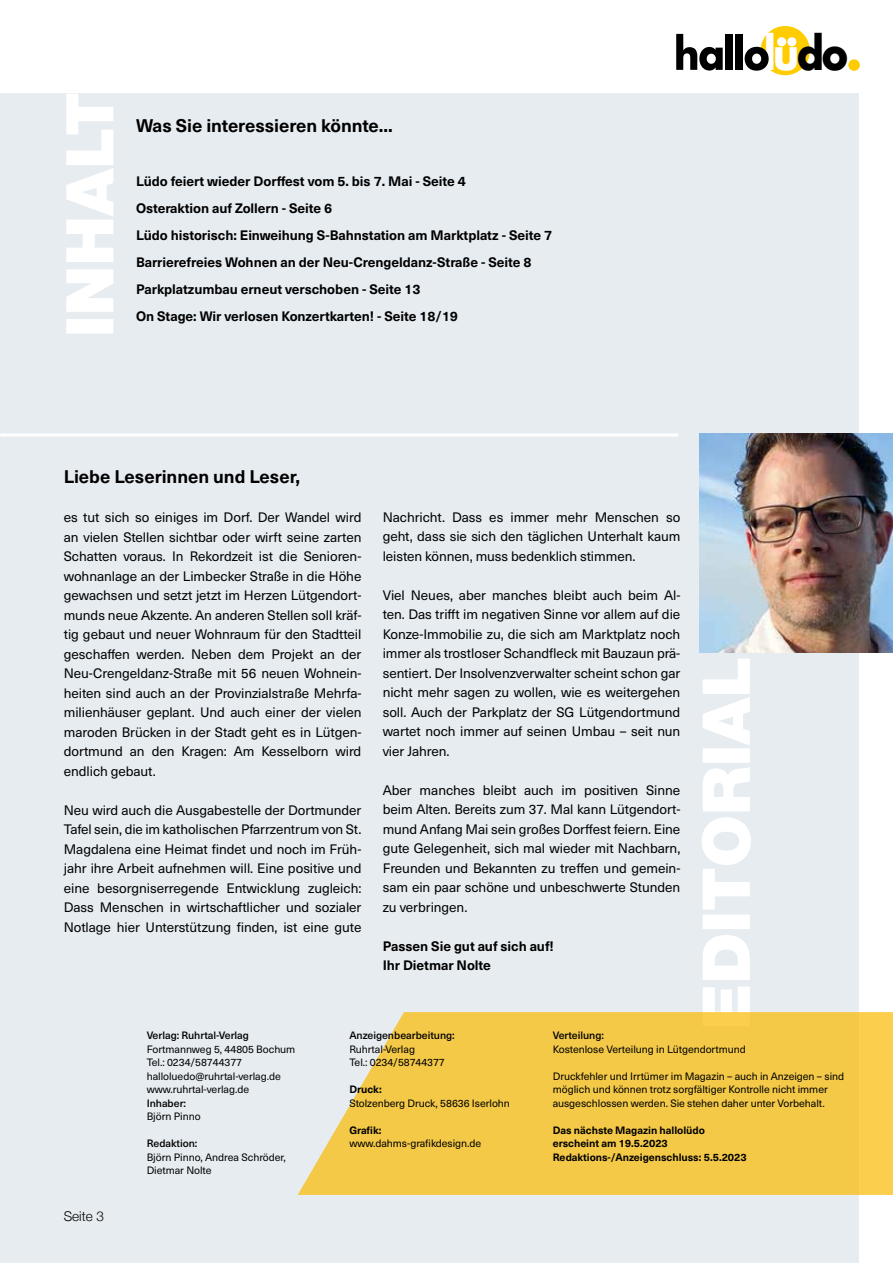
<style>
.page{position:relative;width:893px;height:1263px;background:#fff}
.page>*{position:absolute;margin:0;border:0;box-sizing:border-box;transform-origin:0 0}
.t1{font:700 51px "Futura PT";color:#fff;scale:.89 1}
.t2{font:700 18px "Neue Haas Unica W1 G";letter-spacing:-.005em;color:#000}
.t3{font:13.5px/19.5px "Neue Haas Unica W1 G";letter-spacing:-.005em;color:#000;text-align:justify}
.t4{font:700 13.5px/27px "Neue Haas Unica W1 G";letter-spacing:-.005em;color:#000}
.t5{font:300 13.5px "Helvetica Neue";color:#000}
.t6{font:10.5px/13.5px "Neue Haas Unica W1 G";letter-spacing:-.005em;color:#000}
.t7{font:700 10.5px/13.5px "Neue Haas Unica W1 G";letter-spacing:-.005em;color:#000}
.t8{font:500 10.5px "Neue Haas Unica W1 G";letter-spacing:-.005em;color:#000}
.s1{color:#000}
</style>
<div class="page">
<div style="left:0;top:94px;width:859px;height:1169px;background:#e7ecf0"></div>
<svg style="left:702px;top:658px;width:49px;height:354px"></svg>
<img style="left:699px;top:433px;width:194px;height:219px">
<hr style="left:0;top:433px;width:678px;height:3px;background:#fff">
<svg style="left:298px;top:1012px;width:595px;height:183px;background:#f3cc57"></svg>
<div style="left:848px;top:59px;width:12px;height:12px;background:#fc0;border-radius:50%"></div>
<div style="left:761px;top:26px;width:49px;height:49px;background:#fc0;border-radius:50%"></div>
<svg style="left:676px;top:34px;width:47px;height:37px"></svg>
<div style="left:725px;top:34px;width:8px;height:36px;background:#000"></div>
<div style="left:735px;top:34px;width:7px;height:36px;background:#000"></div>
<svg style="left:745px;top:47px;width:24px;height:24px"></svg>
<div style="left:777px;top:37px;width:9px;height:9px;background:#fff;border-radius:50%"></div>
<div style="left:787px;top:37px;width:9px;height:9px;background:#fff;border-radius:50%"></div>
<svg style="left:66px;top:94px;width:47px;height:240px"></svg>
<h2 class="t2" style="left:136px;top:112px;width:258px">Was Sie interessieren könnte...</h2>
<p class="t4" style="left:136px;top:167px;width:418px">Lüdo feiert wieder Dorffest vom 5. bis 7. Mai - Seite 4<br>Osteraktion auf Zollern - Seite 6<br>Lüdo historisch: Einweihung S-Bahnstation am Marktplatz - Seite 7<br>Barrierefreies Wohnen an der Neu-Crengeldanz-Straße - Seite 8<br>Parkplatzumbau erneut verschoben - Seite 13<br>On Stage: Wir verlosen Konzertkarten! - Seite 18/19</p>
<h2 class="t2" style="left:64px;top:463px;width:238px">Liebe Leserinnen und Leser,</h2>
<p class="t3" style="left:64px;top:507px;width:299px">es tut sich so einiges im Dorf. Der Wandel wird an vielen Stellen sichtbar oder wirft seine zarten Schatten voraus. In Rekordzeit ist die Senioren&shy;wohnanlage an der Limbecker Straße in die Höhe gewachsen und setzt jetzt im Herzen Lütgendort&shy;munds neue Akzente. An anderen Stellen soll kräf&shy;tig gebaut und neuer Wohnraum für den Stadtteil geschaffen werden. Neben dem Projekt an der Neu-Crengeldanz-Straße mit 56 neuen Wohnein&shy;heiten sind auch an der Provinzialstraße Mehrfa&shy;milienhäuser geplant. Und auch einer der vielen maroden Brücken in der Stadt geht es in Lütgen&shy;dortmund an den Kragen: Am Kesselborn wird endlich gebaut.</p>
<p class="t3" style="left:64px;top:799px;width:299px">Neu wird auch die Ausgabestelle der Dortmunder Tafel sein, die im katholischen Pfarrzentrum von St.<br>Magdalena eine Heimat findet und noch im Früh&shy;jahr ihre Arbeit aufnehmen will. Eine positive und eine besorgniserregende Entwicklung zugleich:<br>Dass Menschen in wirtschaftlicher und sozialer Notlage hier Unterstützung finden, ist eine gute</p>
<p class="t3" style="left:383px;top:507px;width:299px">Nachricht. Dass es immer mehr Menschen so geht, dass sie sich den täglichen Unterhalt kaum leisten können, muss bedenklich stimmen.</p>
<p class="t3" style="left:383px;top:585px;width:299px">Viel Neues, aber manches bleibt auch beim Al&shy;ten. Das trifft im negativen Sinne vor allem auf die Konze-Immobilie zu, die sich am Marktplatz noch immer als trostloser Schandfleck mit Bauzaun prä&shy;sentiert. Der Insolvenzverwalter scheint schon gar nicht mehr sagen zu wollen, wie es weitergehen soll. Auch der Parkplatz der SG Lütgendortmund wartet noch immer auf seinen Umbau – seit nun vier Jahren.</p>
<p class="t3" style="left:383px;top:780px;width:299px">Aber manches bleibt auch im positiven Sinne beim Alten. Bereits zum 37. Mal kann Lütgendort&shy;mund Anfang Mai sein großes Dorffest feiern. Eine gute Gelegenheit, sich mal wieder mit Nachbarn, Freunden und Bekannten zu treffen und gemein&shy;sam ein paar schöne und unbeschwerte Stunden zu verbringen.</p>
<p class="t4" style="left:383px;top:935px;width:173px;line-height:19.5px">Passen Sie gut auf sich auf!<br>Ihr Dietmar Nolte</p>
<h1 class="t1" style="left:764px;top:20px;width:97px">lu<span class="s1">do</span></h1>
<p class="t5" style="left:64px;top:1205px;width:42px">Seite 3</p>
<p class="t8" style="left:147px;top:1028px;width:104px">Verlag: Ruhrtal-Verlag</p>
<p class="t6" style="left:147px;top:1042px;width:150px">Fortmannweg 5, 44805 Bochum<br>Tel.: 0234/58744377 halloluedo@ruhrtal-verlag.de www.ruhrtal-verlag.de</p>
<p class="t8" style="left:147px;top:1095px;width:41px">Inhaber:</p>
<p class="t6" style="left:147px;top:1109px;width:55px">Björn Pinno</p>
<p class="t8" style="left:147px;top:1136px;width:52px">Redaktion:</p>
<p class="t6" style="left:147px;top:1150px;width:141px">Björn Pinno, Andrea Schröder,<br>Dietmar Nolte</p>
<p class="t8" style="left:349px;top:1028px;width:107px">Anzeigenbearbeitung:</p>
<p class="t6" style="left:349px;top:1042px;width:97px">Ruhrtal-Verlag<br>Tel.: 0234/58744377</p>
<p class="t7" style="left:349px;top:1082px;width:34px">Druck:</p>
<p class="t6" style="left:349px;top:1096px;width:162px">Stolzenberg Druck, 58636 Iserlohn</p>
<p class="t7" style="left:349px;top:1123px;width:34px">Grafik:</p>
<p class="t6" style="left:349px;top:1136px;width:133px">www.dahms-grafikdesign.de</p>
<p class="t8" style="left:553px;top:1028px;width:53px">Verteilung:</p>
<p class="t6" style="left:553px;top:1042px;width:194px">Kostenlose Verteilung in Lütgendortmund</p>
<p class="t6" style="left:553px;top:1069px;width:293px">Druckfehler und Irrtümer im Magazin – auch in Anzeigen – sind möglich und können trotz sorgfältiger Kontrolle nicht immer ausgeschlossen werden. Sie stehen daher unter Vorbehalt.</p>
<p class="t7" style="left:553px;top:1123px;width:195px">Das nächste Magazin hallolüdo erscheint am 19.5.2023<br>Redaktions-/Anzeigenschluss: 5.5.2023</p>
</div>
